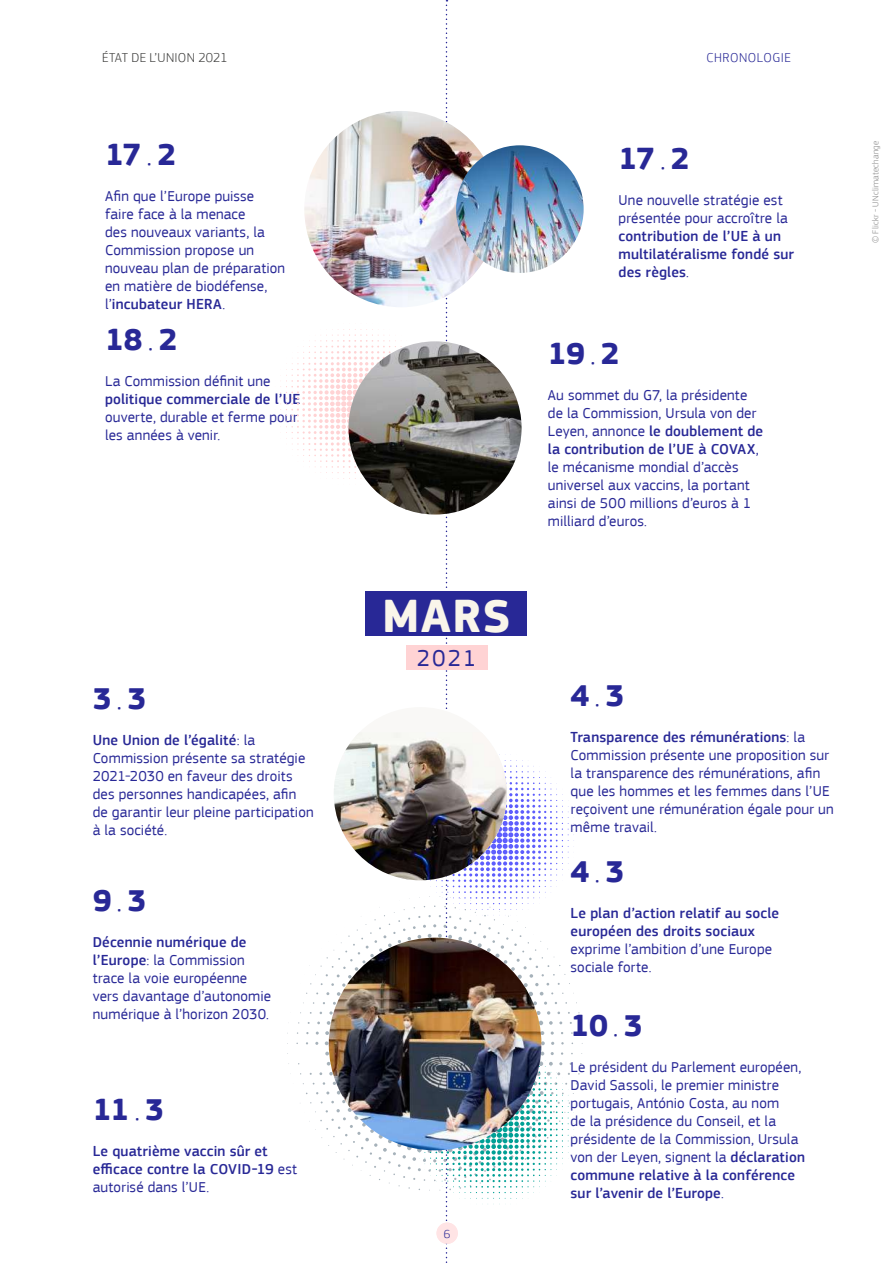
<style>
.page{position:relative;width:893px;height:1263px;background:#fff}
.page>*{position:absolute;margin:0;border:0;box-sizing:border-box;transform-origin:0 0}
.t1{font:700 48px "EC Square Sans Pro";color:#f9f5ea}
.t2{font:700 31.65px "EC Square Sans Pro";letter-spacing:-.025em;color:#282896}
.t3{font:24px "EC Square Sans Pro";color:#282896}
.t4{font:15px/18px "EC Square Sans Pro";letter-spacing:.01em;color:#282896}
.t5{font:500 15px/18px "EC Square Sans Pro";letter-spacing:.01em;color:#282896}
.t6{font:300 13.5px "EC Square Sans Pro";letter-spacing:.015em;color:#3c3c3b}
.t7{font:300 13.5px "EC Square Sans Pro";letter-spacing:.04em;color:#282896}
.t8{font:300 12.15px "EC Square Sans Pro";color:#282896}
.t9{font:300 9px "EC Square Sans Pro";letter-spacing:.03em;color:#878787}
.s1{font-weight:300}
.s2{font-weight:500}
.s3{font-weight:400}
</style>
<div class="page">
<img style="left:280px;top:0;width:294px;height:1263px">
<img style="left:348px;top:341px;width:174px;height:173px;border-radius:87px">
<img style="left:456px;top:145px;width:128px;height:128px;border-radius:64px">
<div style="left:437px;top:1222px;width:21px;height:22px;background:#ffe4e5;border-radius:50%"></div>
<p class="t6" style="left:102px;top:50px;width:127px">ÉTAT DE L’UNION 2021</p>
<p class="t7" style="left:706px;top:50px;width:86px">CHRONOLOGIE</p>
<h2 class="t2" style="left:105px;top:135px;width:73px">17 <span class="s1">.</span> 2</h2>
<p class="t4" style="left:105px;top:187px;width:182px">Afin que l’Europe puisse faire face à la menace<br>des nouveaux variants, la<br>Commission propose un nouveau plan de préparation en matière de biodéfense, l’<span class="s2">incubateur HERA</span>.</p>
<h2 class="t2" style="left:105px;top:320px;width:74px">18 <span class="s1">.</span> 2</h2>
<p class="t4" style="left:105px;top:372px;width:167px">La Commission définit une</p>
<p class="t5" style="left:105px;top:390px;width:197px">politique commerciale de l’UE</p>
<p class="t4" style="left:105px;top:408px;width:194px">ouverte, durable et ferme pour les années à venir.</p>
<h2 class="t2" style="left:93px;top:679px;width:55px">3 <span class="s1">.</span> 3</h2>
<p class="t4" style="left:93px;top:731px;width:222px"><span class="s2">Une Union de l’égalité</span>: la<br>Commission présente sa stratégie<br>2021-2030 en faveur des droits des personnes handicapées, afin de garantir leur pleine participation à la société.</p>
<h2 class="t2" style="left:93px;top:882px;width:55px">9 <span class="s1">.</span> 3</h2>
<p class="t4" style="left:93px;top:933px;width:180px"><span class="s2">Décennie numérique de l’Europe</span>: la Commission trace la voie européenne vers davantage d’autonomie numérique à l’horizon 2030.</p>
<h2 class="t2" style="left:93px;top:1090px;width:73px">11 <span class="s1">.</span> 3</h2>
<p class="t5" style="left:93px;top:1142px;width:206px">Le quatrième vaccin sûr et efficace contre la COVID-19 <span class="s3">est autorisé dans l’UE.</span></p>
<h1 class="t1" style="left:382px;top:587px;width:130px">MARS</h1>
<h3 class="t3" style="left:417px;top:644px;width:61px">2021</h3>
<p class="t8" style="left:444px;top:1227px;width:8px">6</p>
<h2 class="t2" style="left:619px;top:140px;width:73px">17 <span class="s1">.</span> 2</h2>
<p class="t4" style="left:619px;top:191px;width:171px">Une nouvelle stratégie est présentée pour accroître la</p>
<p class="t5" style="left:619px;top:227px;width:177px">contribution de l’UE à un multilatéralisme fondé sur des règles<span class="s3">.</span></p>
<h2 class="t2" style="left:548px;top:335px;width:73px">19 <span class="s1">.</span> 2</h2>
<p class="t4" style="left:548px;top:386px;width:217px">Au sommet du G7, la présidente de la Commission, Ursula von der<br>Leyen, annonce <span class="s2">le doublement de la contribution de l’UE à COVAX</span>, le mécanisme mondial d’accès universel aux vaccins, la portant ainsi de 500 millions d’euros à 1 milliard d’euros.</p>
<h2 class="t2" style="left:571px;top:677px;width:55px">4 <span class="s1">.</span> 3</h2>
<p class="t4" style="left:571px;top:728px;width:264px"><span class="s2">Transparence des rémunérations</span>: la Commission présente une proposition sur la transparence des rémunérations, afin que les hommes et les femmes dans l’UE reçoivent une rémunération égale pour un même travail.</p>
<h2 class="t2" style="left:571px;top:853px;width:55px">4 <span class="s1">.</span> 3</h2>
<p class="t5" style="left:571px;top:904px;width:210px">Le plan d’action relatif au socle européen des droits sociaux</p>
<p class="t4" style="left:571px;top:940px;width:203px">exprime l’ambition d’une Europe sociale forte.</p>
<h2 class="t2" style="left:571px;top:1007px;width:74px">10 <span class="s1">.</span> 3</h2>
<p class="t4" style="left:571px;top:1058px;width:236px">Le président du Parlement européen, David Sassoli, le premier ministre portugais, António Costa, au nom<br>de la présidence du Conseil, et la présidente de la Commission, Ursula von der Leyen, signent la <span class="s2">déclaration commune relative à la conférence sur l’avenir de l’Europe</span>.</p>
<p class="t9" style="left:870px;top:243px;width:104px;rotate:-90deg">© Flickr - UNclimatechange</p>
</div>
